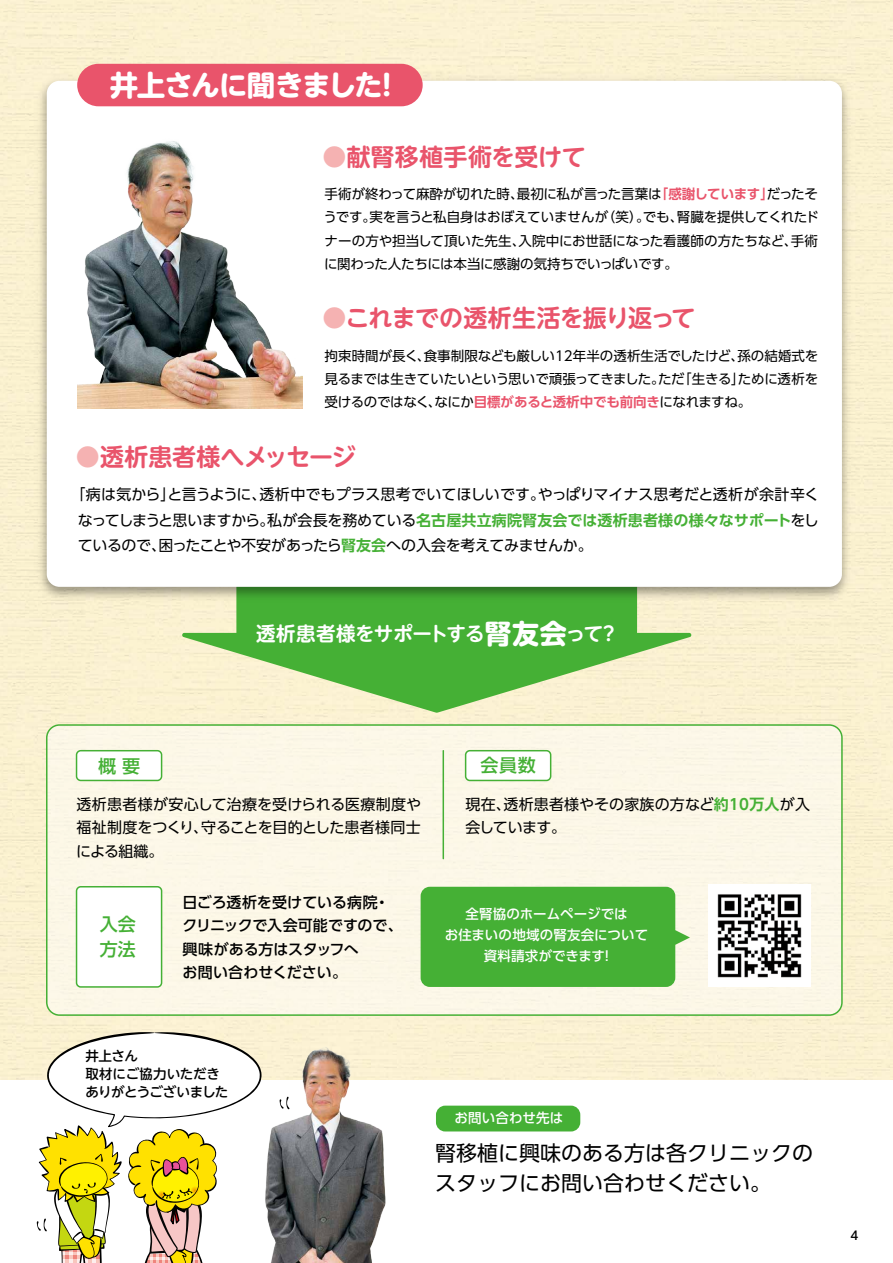
<style>
.page{position:relative;width:893px;height:1263px;background:#fff5d7}
.page>*{position:absolute;margin:0;border:0;box-sizing:border-box;transform-origin:0 0}
.t1{font:700 28.5px "UD Shin M Go Pro";letter-spacing:-.05em;color:#fff}
.t2{font:700 24px "UD Shin M Go Pro De";letter-spacing:-.025em;color:#e9546b}
.t3{font:700 24px "UD Shin M Go Pro De";color:#e9546b}
.t4{font:21px/30px "UD Shin Go Pro";color:#000}
.t5{font:700 19.5px "UD Shin M Go Pro De";letter-spacing:-.015em;color:#fff}
.t6{font:500 18px/25.5px "UD Shin Go Pro";letter-spacing:.03em;color:#45b035}
.t7{font:15px/23.4px "UD Shin Go Pro";letter-spacing:-.005em;color:#000;text-align:right}
.t8{font:500 15px/23.4px "UD Shin Go Pro";letter-spacing:-.005em;color:#000}
.t9{font:15px/25.5px "UD Shin Go Pro";letter-spacing:-.035em;color:#000}
.t10{font:700 15px "UD Shin Go Pro De";letter-spacing:.01em;color:#45b035}
.t11{font:15px/23.4px "UD Shin Go Pro";letter-spacing:-.04em;color:#000}
.t12{font:13.5px/23.4px "UD Shin Go Pro";letter-spacing:-.01em;color:#000}
.t13{font:13.5px/23.4px "UD Shin Go Pro";letter-spacing:-.035em;color:#000}
.t14{font:500 13.5px "UD Shin Go Pro";letter-spacing:.01em;color:#fff}
.t15{font:500 13.5px/18px "UD Shin M Go Pro";letter-spacing:-.035em;color:#000}
.t16{font:13.5px "UD Shin Go Pro";letter-spacing:-.045em;color:#000}
.t17{font:700 13.5px "UD Shin Go Pro De";letter-spacing:-.03em;color:#e9546b}
.t18{font:500 12px "UD Shin Go Pro";color:#000}
.s1{color:#f5b2b2}
.s2{font-family:"UD Shin Go Pro De";font-weight:700;color:#e9546b}
.s3{font-family:"UD Shin Go Pro";font-weight:400;color:#000}
.s4{font-family:"UD Shin Go Pro De";font-weight:700;color:#45b035}
.s5{font-family:"UD Shin M Go Pro";font-size:27px}
</style>
<div class="page">
<div style="left:0;top:1080px;width:893px;height:183px;background:#fff"></div>
<svg style="left:181px;top:604px;width:511px;height:109px;fill:#45b035"></svg>
<img style="left:34px;top:72px;width:821px;height:532px">
<div style="left:47px;top:81px;width:795px;height:506px;background:#fff;border-radius:13px"></div>
<div style="left:47px;top:725px;width:795px;height:290px;background:#fcf7e7;border-radius:13px"></div>
<div style="left:46px;top:724px;width:797px;height:292px;border:2px solid #45b035;border-radius:13px"></div>
<div style="left:77px;top:751px;width:85px;height:29px;background:#fff;border-radius:4px"></div>
<div style="left:76px;top:750px;width:86px;height:31px;border:2px solid #45b035;border-radius:4px"></div>
<div style="left:77px;top:887px;width:85px;height:100px;background:#fff;border-radius:4px"></div>
<div style="left:76px;top:886px;width:86px;height:102px;border:2px solid #45b035;border-radius:4px"></div>
<div style="left:466px;top:751px;width:85px;height:29px;background:#fff;border-radius:4px"></div>
<div style="left:465px;top:750px;width:86px;height:31px;border:2px solid #45b035;border-radius:4px"></div>
<div style="left:421px;top:887px;width:269px;height:100px;background:#45b035"></div>
<img style="left:708px;top:885px;width:102px;height:102px">
<div style="left:436px;top:1105px;width:144px;height:26px;background:#45b035;border-radius:9px"></div>
<img style="left:250px;top:1026px;width:147px;height:237px">
<svg style="left:279px;top:1096px;width:10px;height:13px"></svg>
<svg style="left:37px;top:1032px;width:225px;height:231px"></svg>
<div style="left:77px;top:64px;width:346px;height:42px;background:#e9546b;border-radius:21px"></div>
<img style="left:77px;top:141px;width:226px;height:267px">
<hr style="left:443px;top:751px;width:1px;height:108px;background:#45b035">
<h1 class="t1" style="left:110px;top:62px;width:284px">井上さんに聞きました!</h1>
<h2 class="t3" style="left:322px;top:137px;width:265px"><span class="s1">●</span>献腎移植手術を受けて</h2>
<p class="t12" style="left:325px;top:182px;width:200px">手術が終わって麻酔が切れた時、</p>
<p class="t12" style="left:517px;top:182px;width:146px">最初に私が言った言葉は</p>
<p class="t12" style="left:767px;top:182px;width:52px">だったそ</p>
<p class="t17" style="left:655px;top:183px;width:120px">「感謝しています」</p>
<p class="t12" style="left:369px;top:205px;width:240px">実を言うと私自身はおぼえていませんが</p>
<p class="t12" style="left:602px;top:205px;width:49px">（笑）。</p>
<p class="t16" style="left:677px;top:206px;width:144px">腎臓を提供してくれたド</p>
<p class="t12" style="left:323px;top:205px;width:54px">うです。</p>
<p class="t12" style="left:643px;top:205px;width:42px">でも、</p>
<p class="t12" style="left:519px;top:229px;width:280px">入院中にお世話になった看護師の方たちなど、</p>
<p class="t12" style="left:791px;top:229px;width:29px">手術</p>
<p class="t12" style="left:324px;top:229px;width:355px">ナーの方や担当して頂いた先生、<br>に関わった人たちには本当に感謝の気持ちでいっぱいです。</p>
<h2 class="t2" style="left:322px;top:299px;width:374px"><span class="s1">●</span>これまでの透析生活を振り返って</h2>
<p class="t12" style="left:325px;top:343px;width:421px">拘束時間が長く食事制限なども厳しい12年半の透析生活でしたけど、</p>
<p class="t12" style="left:737px;top:343px;width:82px">孫の結婚式を</p>
<p class="t12" style="left:417px;top:343px;width:15px">、</p>
<p class="t12" style="left:658px;top:367px;width:28px">ただ</p>
<p class="t12" style="left:678px;top:367px;width:68px">「生きる」</p>
<p class="t12" style="left:738px;top:367px;width:82px">ために透析を</p>
<p class="t13" style="left:325px;top:367px;width:428px">見るまでは生きていたいという思いで頑張ってきました。<br>受けるのではなくなにか<span class="s2">目標があると透析中でも前向き</span>になれますね。</p>
<p class="t12" style="left:428px;top:390px;width:15px">、</p>
<h2 class="t2" style="left:76px;top:437px;width:282px"><span class="s1">●</span>透析患者様へメッセージ</h2>
<p class="t7" style="left:260px;top:482px;width:287px">透析中でもプラス思考でいてほしいです。</p>
<p class="t7" style="left:538px;top:482px;width:283px">やっぱりマイナス思考だと透析が余計辛く</p>
<p class="t7" style="left:70px;top:482px;width:106px">「病は気から」</p>
<p class="t7" style="left:167px;top:482px;width:101px">と言うように、</p>
<p class="t10" style="left:267px;top:508px;width:553px"><span class="s3">私が会長を務めている</span>名古屋共立病院腎友会では透析患者様の様々なサポート<span class="s3">をし</span></p>
<p class="t9" style="left:159px;top:507px;width:436px;text-indent:-81px">なってしまうと思いますから。<br>困ったことや不安があったら<span class="s4">腎友会</span>への入会を考えてみませんか。</p>
<p class="t7" style="left:78px;top:533px;width:90px">ているので、</p>
<h3 class="t5" style="left:256px;top:617px;width:349px">透析患者様をサポートする<span class="s5">腎友会</span>って</h3>
<h3 class="t5" style="left:599px;top:617px;width:21px">?</h3>
<h3 class="t6" style="left:98px;top:752px;width:43px">概要</h3>
<p class="t7" style="left:77px;top:792px;width:346px">透析患者様が安心して治療を受けられる医療制度や守ることを目的とした患者様同士</p>
<p class="t7" style="left:76px;top:816px;width:134px;text-align:left">福祉制度をつくり、による組織。</p>
<h3 class="t6" style="left:100px;top:911px;width:37px">入会方法</h3>
<p class="t8" style="left:182px;top:890px;width:222px">日ごろ透析を受けている病院<br>クリニックで入会可能ですので、興味がある方はスタッフへ<br>お問い合わせください。</p>
<p class="t8" style="left:375px;top:890px;width:16px">・</p>
<h3 class="t6" style="left:481px;top:752px;width:57px">会員数</h3>
<p class="t7" style="left:504px;top:792px;width:308px">透析患者様やその家族の方など<span class="s4">約10万人</span>が入</p>
<p class="t11" style="left:466px;top:792px;width:102px">現在、<br>会しています。</p>
<p class="t14" style="left:465px;top:903px;width:164px">全腎協のホームページでは</p>
<p class="t14" style="left:445px;top:924px;width:205px">お住まいの地域の腎友会について</p>
<p class="t14" style="left:600px;top:945px;width:15px">!</p>
<p class="t14" style="left:484px;top:945px;width:123px">資料請求ができます</p>
<p class="t15" style="left:86px;top:1046px;width:144px">井上さん<br>取材にご協力いただきありがとうございました</p>
<p class="t14" style="left:454px;top:1107px;width:110px">お問い合わせ先は</p>
<h3 class="t4" style="left:435px;top:1138px;width:379px">腎移植に興味のある方は各クリニックのスタッフにお問い合わせください。</h3>
<p class="t18" style="left:850px;top:1225px;width:9px">4</p>
</div>
